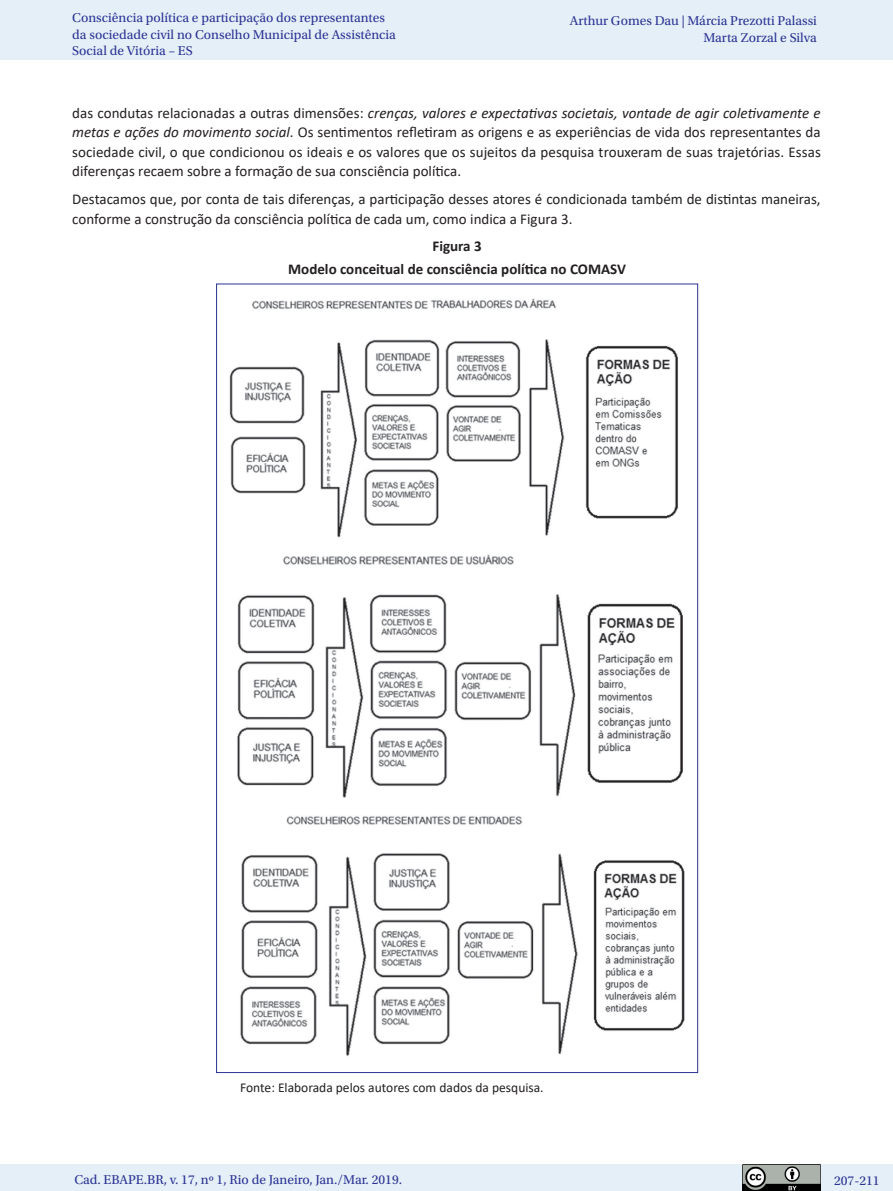
<style>
.page{position:relative;width:893px;height:1191px;background:#fff}
.page>*{position:absolute;margin:0;border:0;box-sizing:border-box;transform-origin:0 0}
._06_0_texto{font:15px/19.5px "Calibri";color:#231f20;text-align:justify}
._08_2_tabela_titulo{font:700 15px "Calibri";color:#231f20}
.t1{font:13.5px/16.5px "Utopia Std";color:#2b3393}
._00__fonte_legenda_f{font:13.5px "Calibri";color:#231f20}
.s1{font-style:italic}
</style>
<div class="page">
<div style="left:0;top:0;width:893px;height:60px;background:#e4eff8"></div>
<div style="left:0;top:1164px;width:893px;height:27px;background:#e4eff8"></div>
<img style="left:743px;top:1164px;width:78px;height:27px">
<img style="left:229px;top:298px;width:456px;height:758px">
<p class="t1" style="left:72px;top:10px;width:325px">Consciência política e participação dos representantes da sociedade civil no Conselho Municipal de Assistência<br>Social de Vitória – ES</p>
<p class="t1" style="left:570px;top:13px;width:248px;text-align:right">Arthur Gomes Dau | Márcia Prezotti Palassi<br>Marta Zorzal e Silva</p>
<p class="_06_0_texto" style="left:72px;top:102px;width:750px">das condutas relacionadas a outras dimensões: <span class="s1">crenças, valores e expectativas societais, vontade de agir coletivamente e metas e ações do movimento social</span>. Os sentimentos refletiram as origens e as experiências de vida dos representantes da sociedade civil, o que condicionou os ideais e os valores que os sujeitos da pesquisa trouxeram de suas trajetórias. Essas diferenças recaem sobre a formação de sua consciência política.</p>
<p class="_06_0_texto" style="left:72px;top:189px;width:750px">Destacamos que, por conta de tais diferenças, a participação desses atores é condicionada também de distintas maneiras, conforme a construção da consciência política de cada um, como indica a Figura 3.</p>
<p class="_08_2_tabela_titulo" style="left:433px;top:235px;width:51px">Figura 3</p>
<p class="_08_2_tabela_titulo" style="left:288px;top:258px;width:339px">Modelo conceitual de consciência política no COMASV</p>
<p class="_00__fonte_legenda_f" style="left:240px;top:1078px;width:305px">Fonte: Elaborada pelos autores com dados da pesquisa.</p>
<p class="t1" style="left:74px;top:1171px;width:329px">Cad. EBAPE.BR, v. 17, nº 1, Rio de Janeiro, Jan./Mar. 2019.</p>
<p class="t1" style="left:834px;top:1172px;width:47px">207-211</p>
</div>
